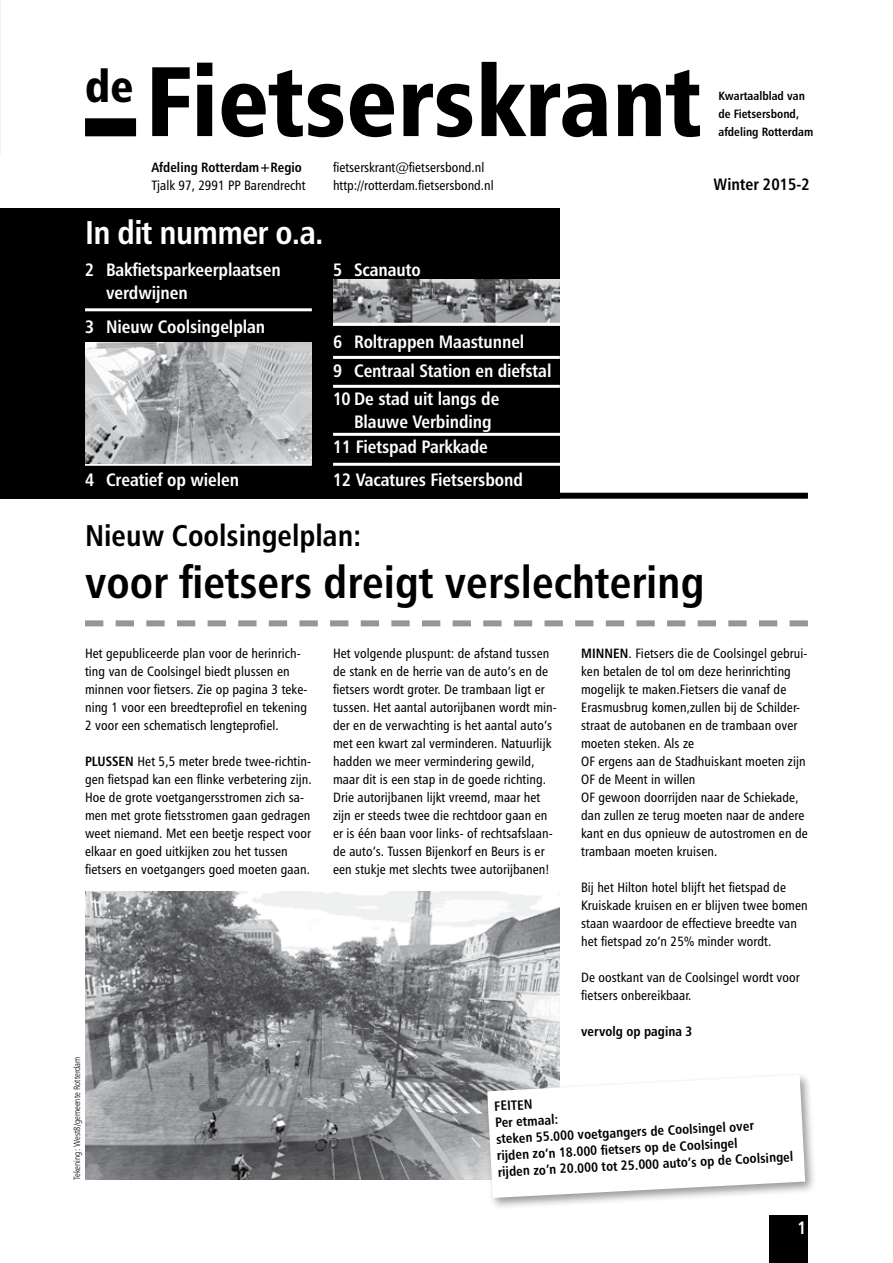
<style>
.page{position:relative;width:893px;height:1263px;background:#fff}
.page>*{position:absolute;margin:0;border:0;box-sizing:border-box;transform-origin:0 0}
.t1{font:99px "Humanist 777 BT Black Condensed B";color:#000}
.t2{font:45px "Humanist 777 BT Bold Condensed B";color:#000}
.t3{font:33px "Humanist 777 BT Bold Condensed B";letter-spacing:-.02em;color:#fff}
.t4{font:30px "Humanist 777 BT Bold Condensed B";color:#000}
.t5{font:18px/28.5px "Humanist 777 BT Bold Condensed B";letter-spacing:-.005em;color:#fff}
.t6{font:16.5px "Humanist 777 BT Bold Condensed B";color:#000}
.t7{font:13.5px/18px "Humanist 777 BT Roman Condensed B";letter-spacing:.005em;color:#000}
.t8{font:13.5px/16.5px "Humanist 777 BT Bold Condensed B";color:#000}
.t9{font:12px/18px "Humanist 777 BT Bold Condensed B";color:#000}
.t10{font:9px "Humanist 777 BT Light Condensed B";color:#000}
.s1{font-family:"Humanist 777 BT Bold Condensed B"}
</style>
<div class="page">
<div style="left:770px;top:1216px;width:38px;height:47px;background:#000"></div>
<div style="left:530px;top:493px;width:278px;height:6px;background:#000"></div>
<div style="left:85px;top:118px;width:51px;height:18px;background:#000"></div>
<svg style="left:85px;top:620px;width:723px;height:6px"></svg>
<div style="left:0;top:208px;width:560px;height:291px;background:#000"></div>
<hr style="left:333px;top:385px;width:227px;height:3px;background:#fff">
<hr style="left:333px;top:356px;width:227px;height:3px;background:#fff">
<hr style="left:85px;top:463px;width:227px;height:3px;background:#fff">
<hr style="left:333px;top:463px;width:255px;height:3px;background:#fff">
<hr style="left:333px;top:433px;width:255px;height:3px;background:#fff">
<hr style="left:85px;top:308px;width:227px;height:3px;background:#fff">
<img style="left:85px;top:892px;width:475px;height:288px">
<div style="left:484px;top:1071px;width:333px;height:139px;background:#000;opacity:.4"></div>
<svg style="left:487px;top:1075px;width:318px;height:123px"></svg>
<img style="left:333px;top:280px;width:227px;height:43px">
<img style="left:85px;top:343px;width:227px;height:121px">
<hr style="left:333px;top:323px;width:255px;height:3px;background:#fff">
<h1 class="t1" style="left:85px;top:38px;width:618px"><sup>de</sup> Fietserskrant</h1>
<p class="t8" style="left:151px;top:159px;width:152px">Afdeling Rotterdam+Regio</p>
<p class="t7" style="left:151px;top:176px;width:156px">Tjalk 97, 2991 PP Barendrecht</p>
<h3 class="t3" style="left:85px;top:212px;width:240px">In dit nummer o.a.</h3>
<h3 class="t5" style="left:106px;top:258px;width:176px;line-height:22.5px;text-indent:-21px">2 Bakfietsparkeerplaatsen verdwijnen</h3>
<h3 class="t5" style="left:85px;top:312px;width:182px">3 Nieuw Coolsingelplan</h3>
<h3 class="t5" style="left:85px;top:465px;width:156px">4 Creatief op wielen</h3>
<p class="t7" style="left:333px;top:158px;width:162px">fietserskrant@fietsersbond.nl http://rotterdam.fietsersbond.nl</p>
<h3 class="t5" style="left:333px;top:255px;width:89px">5 Scanauto</h3>
<h3 class="t5" style="left:333px;top:327px;width:220px">6 Roltrappen Maastunnel<br>9 Centraal Station en diefstal<br>10 De stad uit langs de</h3>
<h3 class="t5" style="left:333px;top:408px;width:160px;line-height:25.5px;text-align:right">Blauwe Verbinding<br>11 Fietspad Parkkade</h3>
<h3 class="t5" style="left:333px;top:465px;width:191px">12 Vacatures Fietsersbond</h3>
<p class="t9" style="left:718px;top:86px;width:96px">Kwartaalblad van de Fietsersbond, afdeling Rotterdam</p>
<p class="t6" style="left:714px;top:174px;width:98px">Winter 2015-2</p>
<h3 class="t4" style="left:85px;top:517px;width:278px">Nieuw Coolsingelplan:</h3>
<h2 class="t2" style="left:85px;top:554px;width:621px">voor fietsers dreigt verslechtering</h2>
<p class="t7" style="left:85px;top:644px;width:224px">Het gepubliceerde plan voor de herinrich&shy;ting van de Coolsingel biedt plussen en minnen voor fietsers. Zie op pagina 3 teke&shy;ning 1 voor een breedteprofiel en tekening 2 voor een schematisch lengteprofiel.</p>
<p class="t7" style="left:85px;top:752px;width:228px"><span class="s1">PLUSSEN</span> Het 5,5 meter brede twee-richtin&shy;gen fietspad kan een flinke verbetering zijn.<br>Hoe de grote voetgangersstromen zich sa&shy;men met grote fietsstromen gaan gedragen weet niemand. Met een beetje respect voor elkaar en goed uitkijken zou het tussen fietsers en voetgangers goed moeten gaan.</p>
<p class="t7" style="left:333px;top:644px;width:225px">Het volgende pluspunt: de afstand tussen de stank en de herrie van de auto’s en de fietsers wordt groter. De trambaan ligt er tussen. Het aantal autorijbanen wordt min&shy;der en de verwachting is het aantal auto’s met een kwart zal verminderen. Natuurlijk hadden we meer vermindering gewild, maar dit is een stap in de goede richting.<br>Drie autorijbanen lijkt vreemd, maar het zijn er steeds twee die rechtdoor gaan en er is één baan voor links- of rechtsafslaan&shy;de auto’s. Tussen Bijenkorf en Beurs is er een stukje met slechts twee autorijbanen!</p>
<p class="t7" style="left:581px;top:644px;width:228px"><span class="s1">MINNEN</span>. Fietsers die de Coolsingel gebrui&shy;ken betalen de tol om deze herinrichting mogelijk te maken.Fietsers die vanaf de Erasmusbrug komen,zullen bij de Schilder&shy;straat de autobanen en de trambaan over moeten steken. Als ze<br>OF ergens aan de Stadhuiskant moeten zijn OF de Meent in willen<br>OF gewoon doorrijden naar de Schiekade, dan zullen ze terug moeten naar de andere kant en dus opnieuw de autostromen en de trambaan moeten kruisen.</p>
<p class="t7" style="left:581px;top:878px;width:228px">Bij het Hilton hotel blijft het fietspad de Kruiskade kruisen en er blijven twee bomen staan waardoor de effectieve breedte van het fietspad zo’n 25% minder wordt.</p>
<p class="t7" style="left:581px;top:968px;width:220px">De oostkant van de Coolsingel wordt voor fietsers onbereikbaar.</p>
<p class="t10" style="left:71px;top:1180px;width:125px;rotate:-90deg">Tekening: West8/gemeente Rotterdam</p>
<p class="t8" style="left:581px;top:1023px;width:113px">vervolg op pagina 3</p>
<p class="t8" style="left:494px;top:1097px;width:297px;rotate:-3deg">FEITEN<br>Per etmaal:<br>steken 55.000 voetgangers de Coolsingel over<br>rijden zo’n 18.000 fi etsers op de Coolsingel<br>rijden zo’n 20.000 tot 25.000 auto’s op de Coolsingel</p>
<h3 class="t5" style="left:797px;top:1213px;width:11px">1</h3>
</div>
